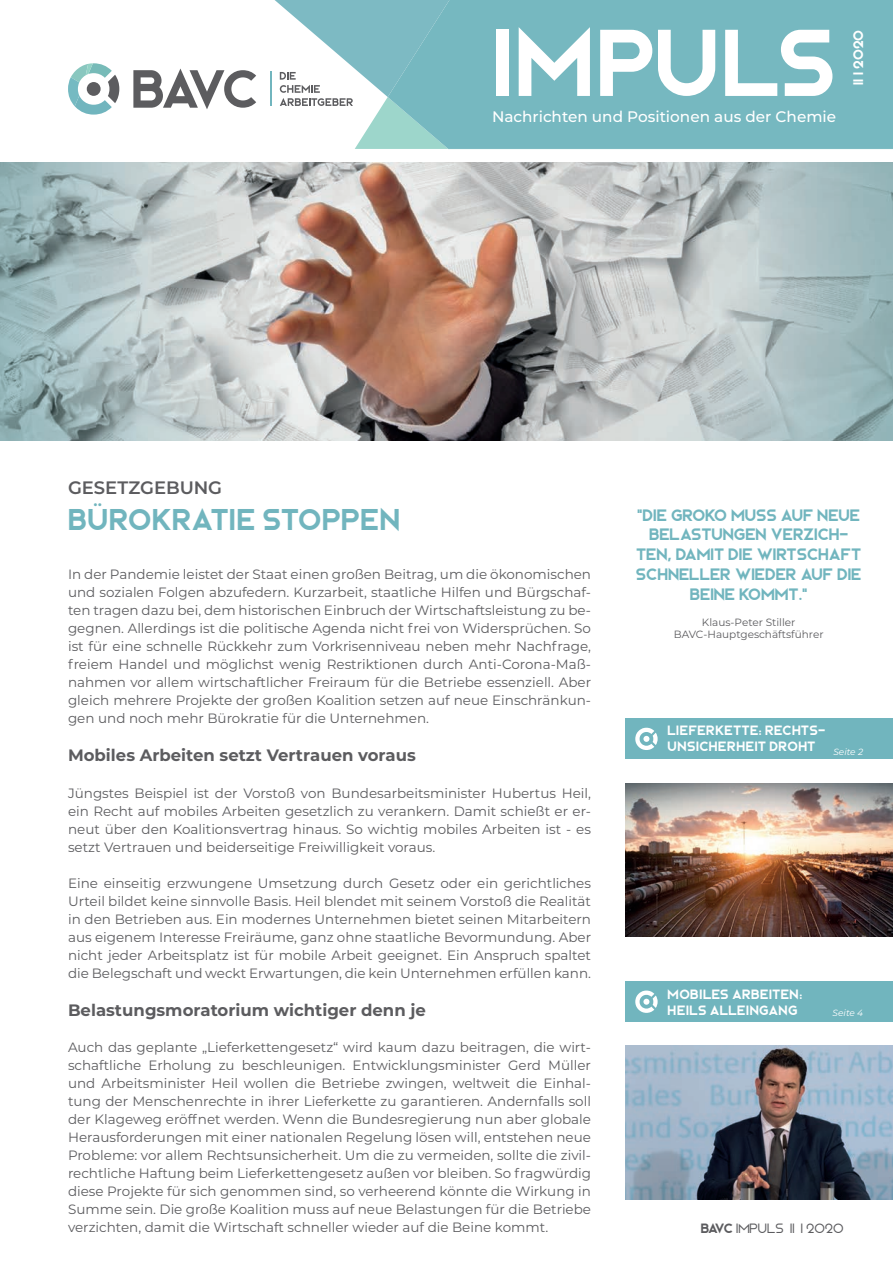
<style>
.page{position:relative;width:893px;height:1263px;background:#fff}
.page>*{position:absolute;margin:0;border:0;box-sizing:border-box;transform-origin:0 0}
.t1{font:94.5px "Bjorn";letter-spacing:.025em;color:#fff}
.t2{font:30px "Bjorn";letter-spacing:.005em;color:#71b5be}
.t3{font:600 18px "Montserrat";letter-spacing:-.005em;color:#5c5c5f}
.t4{font:16.5px/19.8px "Bjorn";color:#71b5be;text-align:center}
.t5{font:700 16.5px "Montserrat";color:#5c5c5f}
.t6{font:500 15.3px "Montserrat";color:#fff}
.t7{font:13.95px "Bjorn";color:#fff}
.t8{font:13.5px/18px "Montserrat";color:#5c5c5f;text-align:justify}
.t9{font:13.5px/16.2px "Bjorn";letter-spacing:.03em;color:#fff}
.t10{font:300 13.5px "Bjorn";color:#5c5c5f}
.t11{font:10.5px/12.6px "Montserrat";color:#5c5c5f;text-align:center}
.t12{font:italic 9px "Montserrat";color:#fff}
.s1{font-weight:400}
</style>
<div class="page">
<svg style="left:133px;top:69px;width:123px;height:40px"></svg>
<hr style="left:270px;top:72px;width:1px;height:34px;background:#71b5be">
<svg style="left:68px;top:63px;width:51px;height:52px"></svg>
<svg style="left:275px;top:0;width:618px;height:149px;background:#86c0c6"></svg>
<div style="left:626px;top:719px;width:267px;height:40px;background:#71b5be"></div>
<div style="left:626px;top:981px;width:267px;height:41px;background:#71b5be"></div>
<img style="left:626px;top:783px;width:267px;height:153px">
<img style="left:626px;top:1046px;width:267px;height:153px">
<svg style="left:635px;top:728px;width:23px;height:22px"></svg>
<svg style="left:635px;top:990px;width:23px;height:23px"></svg>
<img style="left:0;top:163px;width:893px;height:278px">
<h1 class="t1" style="left:492px;top:7px;width:346px">IMPULS</h1>
<p class="t6" style="left:492px;top:106px;width:346px">Nachrichten und Positionen aus der Chemie</p>
<p class="t7" style="left:850px;top:84px;width:56px;rotate:-90deg">11 I 2020</p>
<h3 class="t3" style="left:68px;top:475px;width:156px">GESETZGEBUNG</h3>
<h2 class="t2" style="left:68px;top:502px;width:333px">BÜROKRATIE STOPPEN</h2>
<p class="t8" style="left:68px;top:564px;width:525px">In der Pandemie leistet der Staat einen großen Beitrag, um die ökonomischen und sozialen Folgen abzufedern. Kurzarbeit, staatliche Hilfen und Bürgschaf&shy;ten tragen dazu bei, dem historischen Einbruch der Wirtschaftsleistung zu be&shy;gegnen. Allerdings ist die politische Agenda nicht frei von Widersprüchen. So ist für eine schnelle Rückkehr zum Vorkrisenniveau neben mehr Nachfrage, freiem Handel und möglichst wenig Restriktionen durch Anti-Corona-Maß&shy;nahmen vor allem wirtschaftlicher Freiraum für die Betriebe essenziell. Aber gleich mehrere Projekte der großen Koalition setzen auf neue Einschränkun&shy;gen und noch mehr Bürokratie für die Unternehmen.</p>
<p class="t5" style="left:68px;top:743px;width:349px">Mobiles Arbeiten setzt Vertrauen voraus</p>
<p class="t8" style="left:68px;top:784px;width:525px">Jüngstes Beispiel ist der Vorstoß von Bundesarbeitsminister Hubertus Heil, ein Recht auf mobiles Arbeiten gesetzlich zu verankern. Damit schießt er er&shy;neut über den Koalitionsvertrag hinaus. So wichtig mobiles Arbeiten ist - es setzt Vertrauen und beiderseitige Freiwilligkeit voraus.</p>
<p class="t8" style="left:68px;top:874px;width:525px">Eine einseitig erzwungene Umsetzung durch Gesetz oder ein gerichtliches Urteil bildet keine sinnvolle Basis. Heil blendet mit seinem Vorstoß die Realität in den Betrieben aus. Ein modernes Unternehmen bietet seinen Mitarbeitern aus eigenem Interesse Freiräume, ganz ohne staatliche Bevormundung. Aber nicht jeder Arbeitsplatz ist für mobile Arbeit geeignet. Ein Anspruch spaltet die Belegschaft und weckt Erwartungen, die kein Unternehmen erfüllen kann.</p>
<p class="t5" style="left:68px;top:998px;width:359px">Belastungsmoratorium wichtiger denn je</p>
<p class="t8" style="left:68px;top:1038px;width:525px">Auch das geplante „Lieferkettengesetz“ wird kaum dazu beitragen, die wirt&shy;schaftliche Erholung zu beschleunigen. Entwicklungsminister Gerd Müller und Arbeitsminister Heil wollen die Betriebe zwingen, weltweit die Einhal&shy;tung der Menschenrechte in ihrer Lieferkette zu garantieren. Andernfalls soll der Klageweg eröffnet werden. Wenn die Bundesregierung nun aber globale Herausforderungen mit einer nationalen Regelung lösen will, entstehen neue Probleme: vor allem Rechtsunsicherheit. Um die zu vermeiden, sollte die zivil&shy;rechtliche Haftung beim Lieferkettengesetz außen vor bleiben. So fragwürdig diese Projekte für sich genommen sind, so verheerend könnte die Wirkung in Summe sein. Die große Koalition muss auf neue Belastungen für die Betriebe verzichten, damit die Wirtschaft schneller wieder auf die Beine kommt.</p>
<p class="t4" style="left:636px;top:505px;width:227px">"DIE GROKO MUSS AUF NEUE<br>BELASTUNGEN VERZICH-<br>TEN, DAMIT DIE WIRTSCHAFT<br>SCHNELLER WIEDER AUF DIE<br>BEINE KOMMT.“</p>
<p class="t11" style="left:674px;top:615px;width:151px">Klaus-Peter Stiller<br>BAVC-Hauptgeschäftsführer</p>
<p class="t9" style="left:668px;top:722px;width:159px">LIEFERKETTE: RECHTS-<br>UNSICHERHEIT DROHT</p>
<p class="t12" style="left:833px;top:745px;width:31px">Seite 2</p>
<p class="t9" style="left:668px;top:986px;width:136px">MOBILES ARBEITEN:<br>HEILS ALLEINGANG</p>
<p class="t12" style="left:833px;top:1007px;width:32px">Seite 4</p>
<p class="t10" style="left:701px;top:1220px;width:144px"><span class="s1">BAVC</span> IMPULS 11 I 2020</p>
</div>
